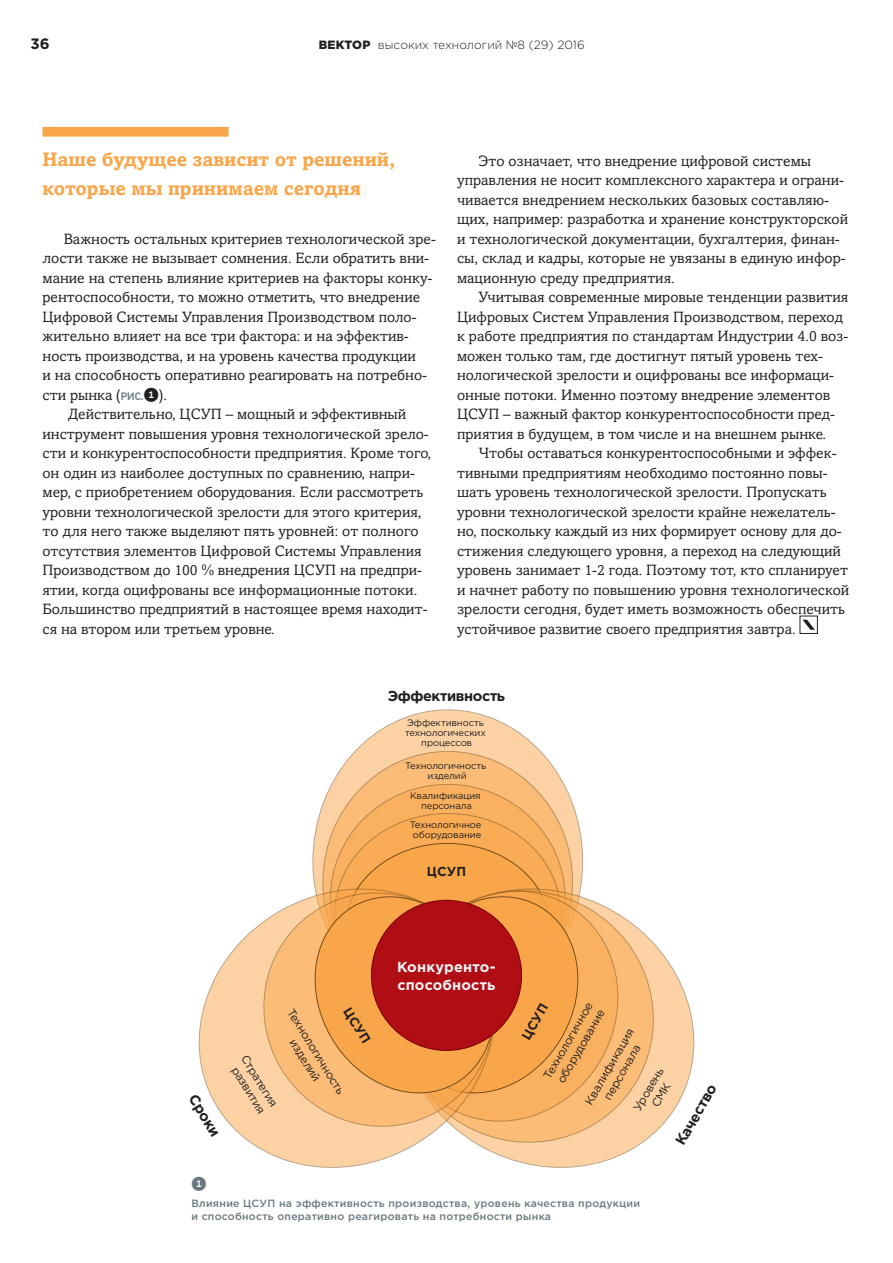
<style>
.page{position:relative;width:893px;height:1263px;background:#fff}
.page>*{position:absolute;margin:0;border:0;box-sizing:border-box;transform-origin:0 0}
.t1{font:700 19.5px/29.2px "Amasis MTW1 G";color:#f9a64a}
.t2{font:15px/19.5px "Amasis MTW1 G";color:#231f20}
.t3{font:700 15px "Gotham Pro";color:#231f20}
.t4{font:15px "Whitney Index Black Round Bd";color:#697880}
.t5{font:700 14.4px "Gotham Pro";letter-spacing:-.03em;color:#231f20}
.t6{font:700 14.4px/17.2px "Gotham Pro";letter-spacing:.01em;color:#f2f3f4}
.t7{font:700 13.05px "Gotham Pro";color:#231f20}
.t8{font:300 12px "Gotham Pro";color:#231f20}
.t9{font:11.55px/13.8px "Gotham Pro";color:#231f20;text-align:center}
.t10{font:500 10.5px/13.5px "Gotham Pro";letter-spacing:.025em;color:#697880}
.t11{font:9.45px/10.1px "Gotham Pro";letter-spacing:-.01em;color:#231f20;text-align:center}
.s1{font-weight:900}
.s2{font-family:"PF Din Text Pro";font-weight:500;font-size:10.8px;color:#697880}
.s3{font-family:"Whitney Index Black Round Bd"}
</style>
<div class="page">
<div style="left:800px;top:616px;width:18px;height:18px;border:1px solid #231f20"></div>
<svg style="left:803px;top:620px;width:12px;height:10px"></svg>
<div style="left:313px;top:710px;width:270px;height:303px;background:#fcd2a4;border-radius:50%"></div>
<svg style="left:323px;top:751px;width:250px;height:262px;background:#f6b975"></svg>
<svg style="left:330px;top:784px;width:235px;height:229px;background:#f5ae5e"></svg>
<svg style="left:335px;top:813px;width:226px;height:200px;background:#f5a853"></svg>
<div style="left:346px;top:843px;width:204px;height:170px;background:#f9a64a;border-radius:50%"></div>
<svg style="left:495px;top:943px;width:199px;height:225px"></svg>
<svg style="left:495px;top:913px;width:159px;height:229px;background:#f8c68e"></svg>
<svg style="left:495px;top:899px;width:123px;height:222px;background:#f7b871"></svg>
<svg style="left:507px;top:883px;width:83px;height:224px"></svg>
<svg style="left:199px;top:921px;width:296px;height:247px"></svg>
<svg style="left:263px;top:900px;width:231px;height:227px;background:#f8c58c"></svg>
<svg style="left:302px;top:883px;width:205px;height:225px"></svg>
<div style="left:371px;top:900px;width:151px;height:150px;background:#b00d15;border-radius:50%"></div>
<div style="left:43px;top:127px;width:186px;height:10px;background:#f9a64a"></div>
<p class="t3" style="left:31px;top:35px;width:21px">36</p>
<p class="t8" style="left:319px;top:38px;width:267px"><span class="s1">ВЕКТОР</span> высоких технологий №8 (29) 2016</p>
<h1 class="t1" style="left:43px;top:145px;width:354px">Наше будущее зависит от решений, которые мы принимаем сегодня</h1>
<p class="t2" style="left:64px;top:230px;width:374px">Важность остальных критериев технологической зре-</p>
<p class="t2" style="left:43px;top:249px;width:388px">лости также не вызывает сомнения. Если обратить вни-</p>
<p class="t2" style="left:43px;top:269px;width:391px">мание на степень влияние критериев на факторы конку-</p>
<p class="t2" style="left:43px;top:288px;width:379px">рентоспособности, то можно отметить, что внедрение</p>
<p class="t2" style="left:43px;top:308px;width:376px">Цифровой Системы Управления Производством поло-</p>
<p class="t2" style="left:43px;top:327px;width:368px">жительно влияет на все три фактора: и на эффектив-</p>
<p class="t2" style="left:43px;top:347px;width:375px">ность производства, и на уровень качества продукции</p>
<p class="t2" style="left:43px;top:366px;width:386px">и на способность оперативно реагировать на потребно-</p>
<p class="t2" style="left:43px;top:386px;width:126px">сти рынка (<span class="s2">РИС.</span><span class="s3">1</span>).</p>
<p class="t2" style="left:68px;top:405px;width:340px">Действительно, ЦСУП – мощный и эффективный</p>
<p class="t2" style="left:43px;top:425px;width:388px">инструмент повышения уровня технологической зрело-</p>
<p class="t2" style="left:43px;top:444px;width:390px">сти и конкурентоспособности предприятия. Кроме того,</p>
<p class="t2" style="left:43px;top:464px;width:374px">он один из наиболее доступных по сравнению, напри-</p>
<p class="t2" style="left:43px;top:483px;width:383px">мер, с приобретением оборудования. Если рассмотреть</p>
<p class="t2" style="left:43px;top:503px;width:381px">уровни технологической зрелости для этого критерия,</p>
<p class="t2" style="left:43px;top:522px;width:377px">то для него также выделяют пять уровней: от полного</p>
<p class="t2" style="left:43px;top:542px;width:381px">отсутствия элементов Цифровой Системы Управления</p>
<p class="t2" style="left:43px;top:561px;width:381px">Производством до 100 % внедрения ЦСУП на предпри-</p>
<p class="t2" style="left:43px;top:581px;width:376px">ятии, когда оцифрованы все информационные потоки.</p>
<p class="t2" style="left:43px;top:600px;width:387px">Большинство предприятий в настоящее время находит-</p>
<p class="t2" style="left:43px;top:620px;width:234px">ся на втором или третьем уровне.</p>
<p class="t2" style="left:457px;top:152px;width:392px;text-indent:21px">Это означает, что внедрение цифровой системы управления не носит комплексного характера и ограни&shy;чивается внедрением нескольких базовых составляю&shy;щих, например: разработка и хранение конструкторской и технологической документации, бухгалтерия, финан&shy;сы, склад и кадры, которые не увязаны в единую инфор&shy;мационную среду предприятия.</p>
<p class="t2" style="left:457px;top:288px;width:393px;text-indent:21px">Учитывая современные мировые тенденции развития Цифровых Систем Управления Производством, переход к работе предприятия по стандартам Индустрии 4.0 воз&shy;можен только там, где достигнут пятый уровень тех&shy;нологической зрелости и оцифрованы все информаци&shy;онные потоки. Именно поэтому внедрение элементов ЦСУП – важный фактор конкурентоспособности пред&shy;приятия в будущем, в том числе и на внешнем рынке.</p>
<p class="t2" style="left:457px;top:444px;width:394px;text-indent:21px">Чтобы оставаться конкурентоспособными и эффек&shy;тивными предприятиям необходимо постоянно повы&shy;шать уровень технологической зрелости. Пропускать уровни технологической зрелости крайне нежелатель&shy;но, поскольку каждый из них формирует основу для до&shy;стижения следующего уровня, а переход на следующий уровень занимает 1-2 года. Поэтому тот, кто спланирует и начнет работу по повышению уровня технологической зрелости сегодня, будет иметь возможность обеспечить устойчивое развитие своего предприятия завтра.</p>
<p class="t5" style="left:388px;top:688px;width:119px">Эффективность</p>
<p class="t11" style="left:405px;top:717px;width:82px">Эффективность технологических процессов</p>
<p class="t11" style="left:405px;top:760px;width:83px">Технологичность изделий</p>
<p class="t11" style="left:410px;top:790px;width:72px">Квалификация персонала</p>
<p class="t11" style="left:410px;top:820px;width:73px">Технологичное оборудование</p>
<p class="t7" style="left:427px;top:864px;width:41px">ЦСУП</p>
<p class="t5" style="left:199px;top:1091px;width:48px;rotate:58deg">Сроки</p>
<p class="t9" style="left:250px;top:1052px;width:60px;rotate:58deg">Стратегия развития</p>
<p class="t9" style="left:296px;top:1006px;width:100px;rotate:58deg">Технологичность</p>
<p class="t7" style="left:353px;top:1005px;width:41px;rotate:58deg">ЦСУП</p>
<p class="t9" style="left:299px;top:1036px;width:49px;rotate:58deg">изделий</p>
<p class="t6" style="left:397px;top:958px;width:100px">Конкуренто&shy;способность</p>
<p class="t9" style="left:540px;top:1075px;width:88px;rotate:-60deg">Технологичное оборудование</p>
<p class="t7" style="left:518px;top:1035px;width:41px;rotate:-60deg">ЦСУП</p>
<p class="t9" style="left:582px;top:1100px;width:87px;rotate:-60deg">Квалификация персонала</p>
<p class="t9" style="left:630px;top:1107px;width:50px;rotate:-60deg">Уровень<br>СМК</p>
<p class="t5" style="left:672px;top:1140px;width:69px;rotate:-60deg">Качество</p>
<p class="t4" style="left:191px;top:1177px;width:17px">1</p>
<p class="t10" style="left:191px;top:1196px;width:450px">Влияние ЦСУП на эффективность производства, уровень качества продукции и способность оперативно реагировать на потребности рынка</p>
</div>
